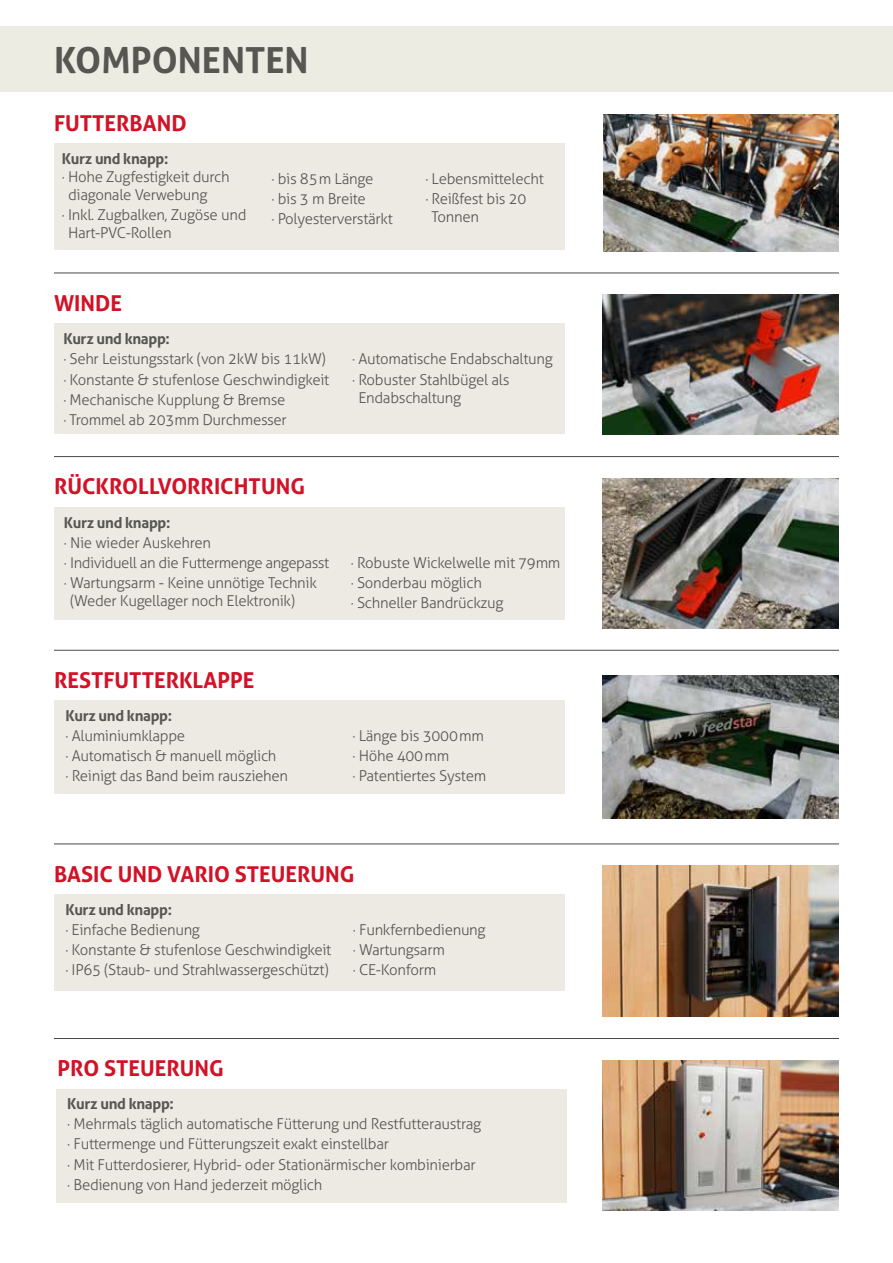
<style>
.page{position:relative;width:893px;height:1263px;background:#fff}
.page>*{position:absolute;margin:0;border:0;box-sizing:border-box;transform-origin:0 0}
.t1{font:700 36px "Aller";color:#575651}
.t2{font:700 21.9px "Aller";color:#d21226}
.t3{font:300 15px/20.1px "Aller";letter-spacing:-.02em;color:#575651}
.t4{font:700 15px "Aller";letter-spacing:-.02em;color:#575651}
</style>
<div class="page">
<img style="left:603px;top:295px;width:236px;height:140px">
<div style="left:55px;top:323px;width:510px;height:111px;background:#eceae2"></div>
<img style="left:602px;top:478px;width:237px;height:151px">
<div style="left:54px;top:507px;width:510px;height:113px;background:#eceae2"></div>
<img style="left:602px;top:676px;width:237px;height:142px">
<div style="left:54px;top:701px;width:510px;height:93px;background:#eceae2"></div>
<div style="left:56px;top:1089px;width:510px;height:113px;background:#eceae2"></div>
<img style="left:602px;top:1060px;width:237px;height:150px">
<img style="left:602px;top:865px;width:237px;height:152px">
<div style="left:54px;top:894px;width:510px;height:96px;background:#eceae2"></div>
<div style="left:0;top:27px;width:893px;height:65px;background:#edece3"></div>
<hr style="left:54px;top:273px;width:785px;height:1px;background:#4a4a49">
<hr style="left:54px;top:456px;width:785px;height:1px;background:#4a4a49">
<hr style="left:54px;top:650px;width:785px;height:1px;background:#4a4a49">
<hr style="left:54px;top:843px;width:785px;height:1px;background:#4a4a49">
<hr style="left:54px;top:1038px;width:785px;height:1px;background:#4a4a49">
<img style="left:603px;top:115px;width:236px;height:136px">
<div style="left:54px;top:143px;width:510px;height:107px;background:#eceae2"></div>
<h1 class="t1" style="left:54px;top:38px;width:256px">KOMPONENTEN</h1>
<h2 class="t2" style="left:54px;top:109px;width:134px">FUTTERBAND</h2>
<p class="t4" style="left:62px;top:149px;width:108px">Kurz und knapp:</p>
<p class="t3" style="left:68px;top:167px;width:163px;line-height:18px;text-indent:-6px">· Hohe Zugfestigkeit durch diagonale Verwebung</p>
<p class="t3" style="left:68px;top:206px;width:180px;line-height:18px;text-indent:-6px">· Inkl. Zugbalken, Zugöse und<br>Hart-PVC-Rollen</p>
<p class="t3" style="left:271px;top:168px;width:123px">· bis 85m Länge<br>· bis 3 m Breite<br>· Polyesterverstärkt</p>
<p class="t3" style="left:425px;top:168px;width:120px">· Lebensmittelecht · Reißfest bis 20</p>
<p class="t3" style="left:432px;top:206px;width:49px">Tonnen</p>
<h2 class="t2" style="left:54px;top:289px;width:70px">WINDE</h2>
<p class="t4" style="left:63px;top:330px;width:108px">Kurz und knapp:</p>
<p class="t3" style="left:63px;top:349px;width:267px">· Sehr Leistungsstark (von 2kW bis 11kW) · Konstante &amp; stufenlose Geschwindigkeit · Mechanische Kupplung &amp; Bremse<br>· Trommel ab 203mm Durchmesser</p>
<p class="t3" style="left:352px;top:349px;width:202px">· Automatische Endabschaltung · Robuster Stahlbügel als</p>
<p class="t3" style="left:358px;top:387px;width:104px">Endabschaltung</p>
<h2 class="t2" style="left:54px;top:473px;width:252px">RÜCKROLLVORRICHTUNG</h2>
<p class="t4" style="left:64px;top:513px;width:108px">Kurz und knapp:</p>
<p class="t3" style="left:64px;top:532px;width:267px">· Nie wieder Auskehren<br>· Individuell an die Futtermenge angepasst · Wartungsarm - Keine unnötige Technik</p>
<p class="t3" style="left:70px;top:591px;width:226px">(Weder Kugellager noch Elektronik)</p>
<p class="t3" style="left:351px;top:552px;width:211px">· Robuste Wickelwelle mit 79mm · Sonderbau möglich<br>· Schneller Bandrückzug</p>
<h2 class="t2" style="left:54px;top:667px;width:202px">RESTFUTTERKLAPPE</h2>
<p class="t4" style="left:66px;top:706px;width:108px">Kurz und knapp:</p>
<p class="t3" style="left:66px;top:726px;width:224px">· Aluminiumklappe<br>· Automatisch &amp; manuell möglich<br>· Reinigt das Band beim rausziehen</p>
<p class="t3" style="left:353px;top:726px;width:135px">· Länge bis 3000mm · Höhe 400mm<br>· Patentiertes System</p>
<h2 class="t2" style="left:54px;top:860px;width:302px">BASIC UND VARIO STEUERUNG</h2>
<p class="t4" style="left:65px;top:900px;width:108px">Kurz und knapp:</p>
<p class="t3" style="left:65px;top:919px;width:267px">· Einfache Bedienung<br>· Konstante &amp; stufenlose Geschwindigkeit · IP65 (Staub- und Strahlwassergeschützt)</p>
<p class="t3" style="left:353px;top:919px;width:134px">· Funkfernbedienung · Wartungsarm<br>· CE-Konform</p>
<h2 class="t2" style="left:57px;top:1055px;width:168px">PRO STEUERUNG</h2>
<p class="t4" style="left:67px;top:1094px;width:108px">Kurz und knapp:</p>
<p class="t3" style="left:67px;top:1114px;width:415px">· Mehrmals täglich automatische Fütterung und Restfutteraustrag · Futtermenge und Fütterungszeit exakt einstellbar<br>· Mit Futterdosierer, Hybrid- oder Stationärmischer kombinierbar · Bedienung von Hand jederzeit möglich</p>
</div>
